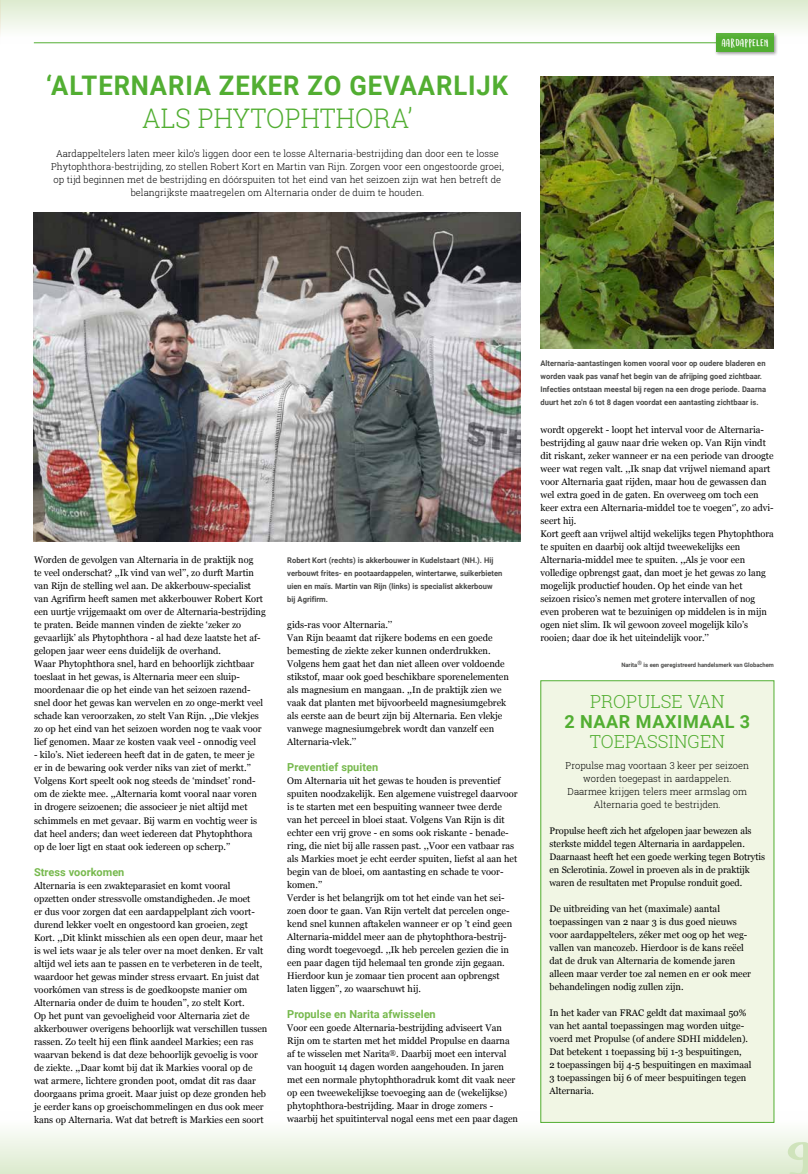
<style>
.page{position:relative;width:808px;height:1174px;background:#fff}
.page>*{position:absolute;margin:0;border:0;box-sizing:border-box;transform-origin:0 0}
.t1{font:700 27px "Roboto";letter-spacing:.035em;color:#52ae32;scale:.95 1}
.t2{font:300 27px "Roboto Slab";color:#52ae32;scale:.95 1}
.t3{font:300 18px "Roboto Slab";color:#52ae32}
.t4{font:700 18px "Roboto";letter-spacing:.035em;color:#52ae32}
.t5{font:700 11px "Roboto";color:#77b94e}
.t6{font:9.5px/13px "Georgia";color:#000}
.t7{font:300 9.5px/13px "Roboto Slab";color:#000;text-align:center}
.t8{font:9px "Semringah";letter-spacing:.08em;color:#fff}
.t9{font:700 7.8px/13px "Roboto";color:#4a4a49}
.t10{font:700 6px "Roboto";color:#4a4a49}
</style>
<div class="page">
<div style="left:0;top:1111px;width:808px;height:63px;background:linear-gradient(to bottom,#fff,#dcebce)"></div>
<hr style="left:0;top:0;width:1px;height:44px;background:#fcdac9">
<hr style="left:34px;top:43px;width:740px;height:1px;background:#52ae32">
<div style="left:714px;top:32px;width:64px;height:24px;background:#000;opacity:.4"></div>
<div style="left:716px;top:34px;width:58px;height:18px;background:#52ae32"></div>
<div style="left:0;top:0;width:808px;height:43px;background:linear-gradient(to bottom,#e1edd4,#f9fcf9)"></div>
<svg style="left:788px;top:1142px;width:20px;height:32px"></svg>
<img style="left:34px;top:213px;width:487px;height:328px">
<img style="left:540px;top:77px;width:234px;height:272px">
<div style="left:541px;top:680px;width:233px;height:442px;background:#f1f6e4"></div>
<div style="left:540px;top:680px;width:234px;height:442px;border:1px solid #52ae32"></div>
<h1 class="t1" style="left:46px;top:67px;width:488px">‘ALTERNARIA ZEKER ZO GEVAARLIJK</h1>
<h1 class="t2" style="left:142px;top:100px;width:286px">ALS PHYTOPHTHORA’</h1>
<p class="t7" style="left:51px;top:147px;width:454px">Aardappeltelers laten meer kilo’s liggen door een te losse Alternaria-bestrijding dan door een te losse Phytophthora-bestrijding, zo stellen Robert Kort en Martin van Rijn. Zorgen voor een ongestoorde groei, op tijd beginnen met de bestrijding en dóórspuiten tot het eind van het seizoen zijn wat hen betreft de belangrijkste maatregelen om Alternaria onder de duim te houden.</p>
<p class="t8" style="left:722px;top:38px;width:48px">AARDAPPELEN</p>
<p class="t6" style="left:34px;top:553px;width:233px">Worden de gevolgen van Alternaria in de praktijk nog<br>te veel onderschat? ,,Ik vind van wel’’, zo durft Martin van Rijn de stelling wel aan. De akkerbouw-specialist van Agrifirm heeft samen met akkerbouwer Robert Kort een uurtje vrijgemaakt om over de Alternaria-bestrijding te praten. Beide mannen vinden de ziekte ‘zeker zo gevaarlijk’ als Phytophthora - al had deze laatste het af&shy;gelopen jaar weer eens duidelijk de overhand.<br>Waar Phytophthora snel, hard en behoorlijk zichtbaar toeslaat in het gewas, is Alternaria meer een sluip&shy;moordenaar die op het einde van het seizoen razend&shy;snel door het gewas kan wervelen en zo onge-merkt veel schade kan veroorzaken, zo stelt Van Rijn. ,,Die vlekjes zo op het eind van het seizoen worden nog te vaak voor lief genomen. Maar ze kosten vaak veel - onnodig veel</p>
<p class="t6" style="left:34px;top:748px;width:225px">- kilo’s. Niet iedereen heeft dat in de gaten, te meer je er in de bewaring ook verder niks van ziet of merkt.’’ Volgens Kort speelt ook nog steeds de ‘mindset’ rond&shy;om de ziekte mee. ,,Alternaria komt vooral naar voren in drogere seizoenen; die associeer je niet altijd met schimmels en met gevaar. Bij warm en vochtig weer is dat heel anders; dan weet iedereen dat Phytophthora op de loer ligt en staat ook iedereen op scherp.’’</p>
<p class="t5" style="left:34px;top:864px;width:92px">Stress voorkomen</p>
<p class="t6" style="left:34px;top:878px;width:235px">Alternaria is een zwakteparasiet en komt vooral opzetten onder stressvolle omstandigheden. Je moet<br>er dus voor zorgen dat een aardappelplant zich voort&shy;durend lekker voelt en ongestoord kan groeien, zegt Kort. ,,Dit klinkt misschien als een open deur, maar het is wel iets waar je als teler over na moet denken. Er valt altijd wel iets aan te passen en te verbeteren in de teelt, waardoor het gewas minder stress ervaart. En juist dat voorkómen van stress is de goedkoopste manier om Alternaria onder de duim te houden’’, zo stelt Kort.<br>Op het punt van gevoeligheid voor Alternaria ziet de akkerbouwer overigens behoorlijk wat verschillen tussen rassen. Zo teelt hij een flink aandeel Markies; een ras waarvan bekend is dat deze behoorlijk gevoelig is voor de ziekte. ,,Daar komt bij dat ik Markies vooral op de wat armere, lichtere gronden poot, omdat dit ras daar doorgaans prima groeit. Maar juist op deze gronden heb je eerder kans op groeischommelingen en dus ook meer kans op Alternaria. Wat dat betreft is Markies een soort</p>
<p class="t9" style="left:287px;top:553px;width:217px">Robert Kort (rechts) is akkerbouwer in Kudelstaart (NH.). Hij verbouwt frites- en pootaardappelen, wintertarwe, suikerbieten uien en maïs. Martin van Rijn (links) is specialist akkerbouw bij Agrifirm.</p>
<p class="t6" style="left:287px;top:617px;width:223px">gids-ras voor Alternaria.’’<br>Van Rijn beaamt dat rijkere bodems en een goede bemesting de ziekte zeker kunnen onderdrukken.<br>Volgens hem gaat het dan niet alleen over voldoende stikstof, maar ook goed beschikbare sporenelementen als magnesium en mangaan. ,,In de praktijk zien we vaak dat planten met bijvoorbeeld magnesiumgebrek als eerste aan de beurt zijn bij Alternaria. Een vlekje vanwege magnesiumgebrek wordt dan vanzelf een Alternaria-vlek.’’</p>
<p class="t5" style="left:287px;top:759px;width:92px">Preventief spuiten</p>
<p class="t6" style="left:287px;top:773px;width:232px">Om Alternaria uit het gewas te houden is preventief spuiten noodzakelijk. Een algemene vuistregel daarvoor is te starten met een bespuiting wanneer twee derde van het perceel in bloei staat. Volgens Van Rijn is dit echter een vrij grove - en soms ook riskante - benade&shy;ring, die niet bij alle rassen past. ,,Voor een vatbaar ras als Markies moet je echt eerder spuiten, liefst al aan het begin van de bloei, om aantasting en schade te voor&shy;komen.’’<br>Verder is het belangrijk om tot het einde van het sei&shy;zoen door te gaan. Van Rijn vertelt dat percelen onge&shy;kend snel kunnen aftakelen wanneer er op ’t eind geen Alternaria-middel meer aan de phytophthora-bestrij&shy;ding wordt toegevoegd. ,,Ik heb percelen gezien die in een paar dagen tijd helemaal ten gronde zijn gegaan.<br>Hierdoor kun je zomaar tien procent aan opbrengst laten liggen’’, zo waarschuwt hij.</p>
<p class="t5" style="left:287px;top:1006px;width:150px">Propulse en Narita afwisselen</p>
<p class="t6" style="left:287px;top:1020px;width:232px">Voor een goede Alternaria-bestrijding adviseert Van Rijn om te starten met het middel Propulse en daarna af te wisselen met Narita<sup>®</sup>. Daarbij moet een interval van hooguit 14 dagen worden aangehouden. In jaren met een normale phytophthoradruk komt dit vaak neer op een tweewekelijkse toevoeging aan de (wekelijkse) phytophthora-bestrijding. Maar in droge zomers - waarbij het spuitinterval nogal eens met een paar dagen</p>
<p class="t9" style="left:540px;top:357px;width:227px">Alternaria-aantastingen komen vooral voor op oudere bladeren en worden vaak pas vanaf het begin van de afrijping goed zichtbaar.<br>Infecties ontstaan meestal bij regen na een droge periode. Daarna duurt het zo'n 6 tot 8 dagen voordat een aantasting zichtbaar is.</p>
<p class="t6" style="left:540px;top:422px;width:235px">wordt opgerekt - loopt het interval voor de Alternaria&shy;bestrijding al gauw naar drie weken op. Van Rijn vindt dit riskant, zeker wanneer er na een periode van droogte weer wat regen valt. ,,Ik snap dat vrijwel niemand apart voor Alternaria gaat rijden, maar hou de gewassen dan wel extra goed in de gaten. En overweeg om toch een keer extra een Alternaria-middel toe te voegen‘’, zo advi&shy;seert hij.<br>Kort geeft aan vrijwel altijd wekelijks tegen Phytophthora te spuiten en daarbij ook altijd tweewekelijks een Alternaria-middel mee te spuiten. ,,Als je voor een volledige opbrengst gaat, dan moet je het gewas zo lang mogelijk productief houden. Op het einde van het seizoen risico’s nemen met grotere intervallen of nog even proberen wat te bezuinigen op middelen is in mijn ogen niet slim. Ik wil gewoon zoveel mogelijk kilo’s rooien; daar doe ik het uiteindelijk voor.’’</p>
<p class="t10" style="left:621px;top:660px;width:154px">Narita® is een geregistreerd handelsmerk van Globachem</p>
<h2 class="t3" style="left:590px;top:689px;width:136px">PROPULSE VAN</h2>
<h2 class="t4" style="left:564px;top:709px;width:187px">2 NAAR MAXIMAAL 3</h2>
<h2 class="t3" style="left:590px;top:729px;width:136px">TOEPASSINGEN</h2>
<p class="t7" style="left:566px;top:759px;width:185px">Propulse mag voortaan 3 keer per seizoen worden toegepast in aardappelen.<br>Daarmee krijgen telers meer armslag om Alternaria goed te bestrijden.</p>
<p class="t6" style="left:549px;top:824px;width:217px">Propulse heeft zich het afgelopen jaar bewezen als sterkste middel tegen Alternaria in aardappelen.<br>Daarnaast heeft het een goede werking tegen Botrytis en Sclerotinia. Zowel in proeven als in de praktijk waren de resultaten met Propulse ronduit goed.</p>
<p class="t6" style="left:549px;top:902px;width:203px">De uitbreiding van het (maximale) aantal toepassingen van 2 naar 3 is dus goed nieuws voor aardappeltelers, zéker met oog op het weg&shy;vallen van mancozeb. Hierdoor is de kans reëel dat de druk van Alternaria de komende jaren alleen maar verder toe zal nemen en er ook meer behandelingen nodig zullen zijn.</p>
<p class="t6" style="left:549px;top:1006px;width:203px">In het kader van FRAC geldt dat maximaal 50% van het aantal toepassingen mag worden uitge&shy;voerd met Propulse (of andere SDHI middelen).<br>Dat betekent 1 toepassing bij 1-3 bespuitingen,<br>2 toepassingen bij 4-5 bespuitingen en maximaal 3 toepassingen bij 6 of meer bespuitingen tegen Alternaria.</p>
</div>
